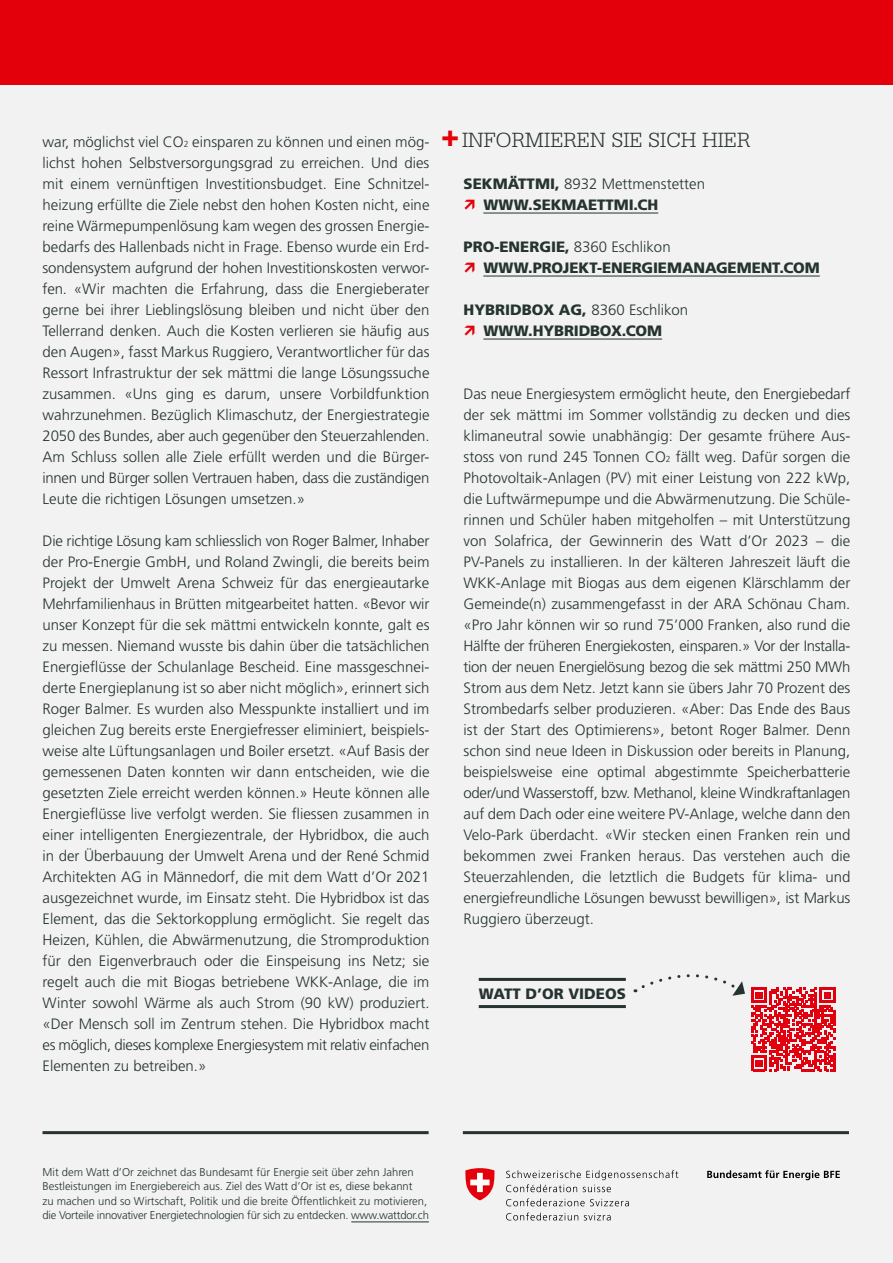
<style>
.page{position:relative;width:893px;height:1263px;background:#f1f2f1}
.page>*{position:absolute;margin:0;border:0;box-sizing:border-box;transform-origin:0 0}
.t1{font:300 21.75px "Serifa Std";color:#253331}
.t2{font:300 15px/21px "Frutiger LT Std";letter-spacing:-.01em;color:#253331;text-align:justify}
.t3{font:900 15px/21px "Frutiger LT Std";letter-spacing:-.005em;color:#253331}
.t4{font:300 11.25px/14.2px "Frutiger LT Std";color:#253331}
.s1{font-size:8.7px}
.s2{font-family:"Frutiger LT Std";font-weight:900;font-size:30.3px;color:#e3000b}
.s3{font-weight:300}
</style>
<div class="page">
<div style="left:0;top:0;width:893px;height:84px;background:#e3000b"></div>
<hr style="left:463px;top:1131px;width:386px;height:3px;background:#253331">
<hr style="left:43px;top:1131px;width:386px;height:3px;background:#253331">
<svg style="left:707px;top:1170px;width:133px;height:10px"></svg>
<svg style="left:506px;top:1170px;width:172px;height:22px"></svg>
<svg style="left:506px;top:1198px;width:123px;height:8px"></svg>
<svg style="left:506px;top:1212px;width:72px;height:8px"></svg>
<svg style="left:584px;top:1213px;width:27px;height:7px"></svg>
<svg style="left:465px;top:1168px;width:30px;height:32px"></svg>
<hr style="left:351px;top:1221px;width:78px;height:1px;background:#253331">
<hr style="left:483px;top:213px;width:175px;height:1px;background:#253331">
<hr style="left:483px;top:276px;width:337px;height:1px;background:#253331">
<hr style="left:483px;top:339px;width:179px;height:1px;background:#253331">
<hr style="left:479px;top:978px;width:147px;height:3px;background:#253331">
<hr style="left:479px;top:1005px;width:147px;height:3px;background:#253331">
<svg style="left:635px;top:974px;width:110px;height:22px"></svg>
<svg style="left:751px;top:987px;width:84px;height:84px"></svg>
<p class="t2" style="left:43px;top:132px;width:388px">war, möglichst viel CO<span class="s1">2</span> einsparen zu können und einen mög&shy;lichst hohen Selbstversorgungsgrad zu erreichen. Und dies mit einem vernünftigen Investitionsbudget. Eine Schnitzel&shy;heizung erfüllte die Ziele nebst den hohen Kosten nicht, eine reine Wärmepumpenlösung kam wegen des grossen Energie&shy;bedarfs des Hallenbads nicht in Frage. Ebenso wurde ein Erd&shy;sondensystem aufgrund der hohen Investitionskosten verwor&shy;fen. «Wir machten die Erfahrung, dass die Energieberater gerne bei ihrer Lieblingslösung bleiben und nicht über den Tellerrand denken. Auch die Kosten verlieren sie häufig aus den Augen», fasst Markus Ruggiero, Verantwortlicher für das Ressort Infrastruktur der sek mättmi die lange Lösungssuche zusammen. «Uns ging es darum, unsere Vorbildfunktion wahrzunehmen. Bezüglich Klimaschutz, der Energiestrategie 2050 des Bundes, aber auch gegenüber den Steuerzahlenden.<br>Am Schluss sollen alle Ziele erfüllt werden und die Bürger&shy;innen und Bürger sollen Vertrauen haben, dass die zuständigen Leute die richtigen Lösungen umsetzen.»</p>
<p class="t2" style="left:43px;top:531px;width:388px">Die richtige Lösung kam schliesslich von Roger Balmer, Inhaber der Pro-Energie GmbH, und Roland Zwingli, die bereits beim Projekt der Umwelt Arena Schweiz für das energieautarke Mehrfamilienhaus in Brütten mitgearbeitet hatten. «Bevor wir unser Konzept für die sek mättmi entwickeln konnte, galt es zu messen. Niemand wusste bis dahin über die tatsächlichen Energieflüsse der Schulanlage Bescheid. Eine massgeschnei&shy;derte Energieplanung ist so aber nicht möglich», erinnert sich Roger Balmer. Es wurden also Messpunkte installiert und im gleichen Zug bereits erste Energiefresser eliminiert, beispiels&shy;weise alte Lüftungsanlagen und Boiler ersetzt. «Auf Basis der gemessenen Daten konnten wir dann entscheiden, wie die gesetzten Ziele erreicht werden können.» Heute können alle Energieflüsse live verfolgt werden. Sie fliessen zusammen in einer intelligenten Energiezentrale, der Hybridbox, die auch in der Überbauung der Umwelt Arena und der René Schmid Architekten AG in Männedorf, die mit dem Watt d’Or 2021 ausgezeichnet wurde, im Einsatz steht. Die Hybridbox ist das Element, das die Sektorkopplung ermöglicht. Sie regelt das Heizen, Kühlen, die Abwärmenutzung, die Stromproduktion für den Eigenverbrauch oder die Einspeisung ins Netz; sie regelt auch die mit Biogas betriebene WKK-Anlage, die im Winter sowohl Wärme als auch Strom (90 kW) produziert. «Der Mensch soll im Zentrum stehen. Die Hybridbox macht es möglich, dieses komplexe Energiesystem mit relativ einfachen Elementen zu betreiben.»</p>
<h1 class="t1" style="left:441px;top:128px;width:311px"><span class="s2">+</span> INFORMIEREN SIE SICH HIER</h1>
<p class="t3" style="left:483px;top:173px;width:223px;text-indent:-20px">SEKMÄTTMI, <span class="s3">8932 Mettmenstetten<br></span>WWW.SEKMAETTMI.CH</p>
<p class="t3" style="left:483px;top:236px;width:338px;text-indent:-20px">PRO-ENERGIE, <span class="s3">8360 Eschlikon<br></span>WWW.PROJEKT-ENERGIEMANAGEMENT.COM</p>
<p class="t3" style="left:463px;top:299px;width:226px;text-align:center">HYBRIDBOX AG, <span class="s3">8360 Eschlikon<br></span>WWW.HYBRIDBOX.COM</p>
<p class="t2" style="left:463px;top:384px;width:388px">Das neue Energiesystem ermöglicht heute, den Energiebedarf der sek mättmi im Sommer vollständig zu decken und dies klimaneutral sowie unabhängig: Der gesamte frühere Aus&shy;stoss von rund 245 Tonnen CO<span class="s1">2</span> fällt weg. Dafür sorgen die Photovoltaik-Anlagen (PV) mit einer Leistung von 222 kWp, die Luftwärmepumpe und die Abwärmenutzung. Die Schüle&shy;rinnen und Schüler haben mitgeholfen – mit Unterstützung von Solafrica, der Gewinnerin des Watt d’Or 2023 – die PV-Panels zu installieren. In der kälteren Jahreszeit läuft die WKK-Anlage mit Biogas aus dem eigenen Klärschlamm der Gemeinde(n) zusammengefasst in der ARA Schönau Cham. «Pro Jahr können wir so rund 75’000 Franken, also rund die Hälfte der früheren Energiekosten, einsparen.» Vor der Installa&shy;tion der neuen Energielösung bezog die sek mättmi 250 MWh Strom aus dem Netz. Jetzt kann sie übers Jahr 70 Prozent des Strombedarfs selber produzieren. «Aber: Das Ende des Baus ist der Start des Optimierens», betont Roger Balmer. Denn schon sind neue Ideen in Diskussion oder bereits in Planung, beispielsweise eine optimal abgestimmte Speicherbatterie oder/und Wasserstoff, bzw. Methanol, kleine Windkraftanlagen auf dem Dach oder eine weitere PV-Anlage, welche dann den Velo-Park überdacht. «Wir stecken einen Franken rein und bekommen zwei Franken heraus. Das verstehen auch die Steuerzahlenden, die letztlich die Budgets für klima- und energiefreundliche Lösungen bewusst bewilligen», ist Markus Ruggiero überzeugt.</p>
<p class="t3" style="left:479px;top:983px;width:149px">WATT D’OR VIDEOS</p>
<p class="t4" style="left:43px;top:1165px;width:388px">Mit dem Watt d’Or zeichnet das Bundesamt für Energie seit über zehn Jahren Bestleistungen im Energiebereich aus. Ziel des Watt d’Or ist es, diese bekannt<br>zu machen und so Wirtschaft, Politik und die breite Öffentlichkeit zu motivieren, die Vorteile innovativer Energietechnologien für sich zu entdecken. www.wattdor.ch</p>
</div>
